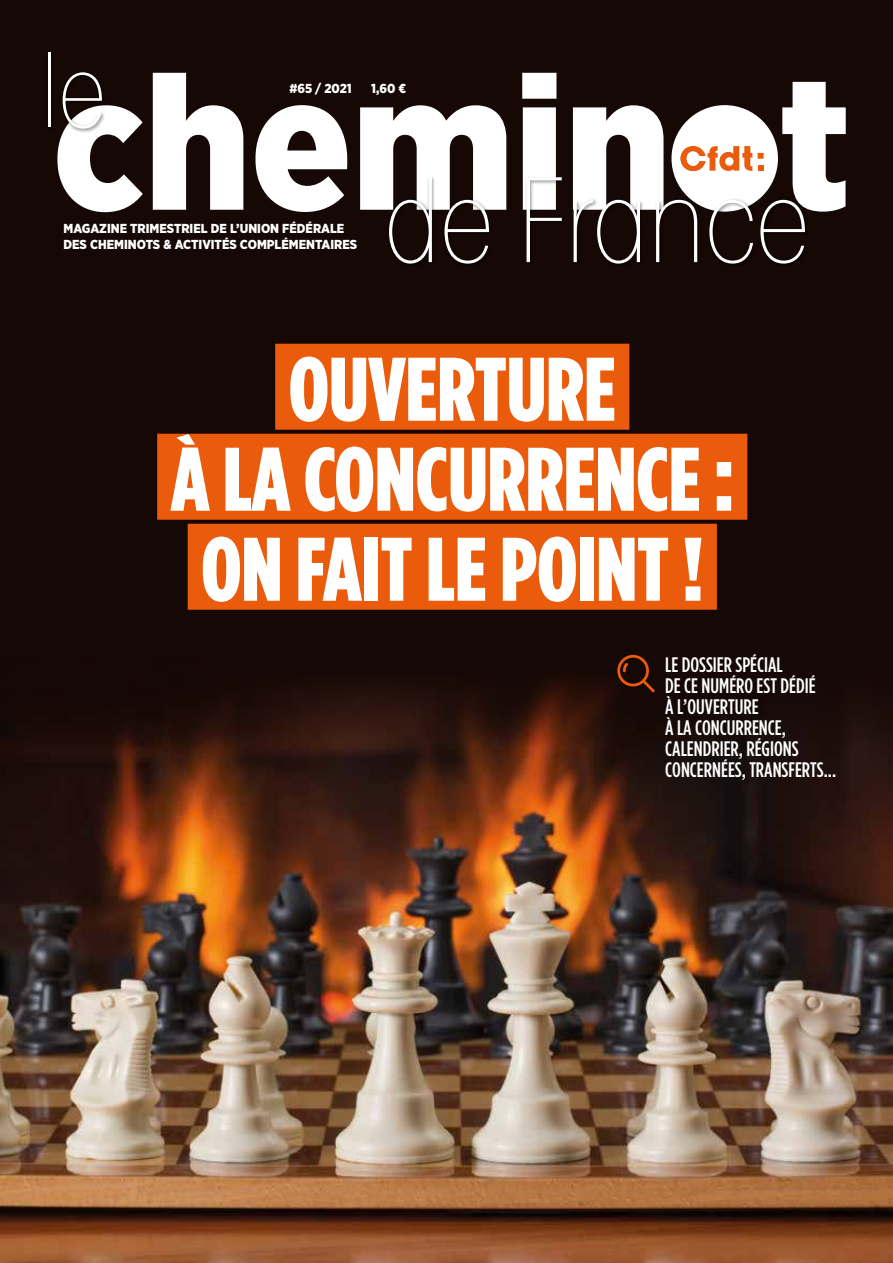
<style>
.page{position:relative;width:893px;height:1263px;background:#160805}
.page>*{position:absolute;margin:0;border:0;box-sizing:border-box;transform-origin:0 0}
.t1{font:900 90px/90px "Gotham Condensed";color:#fff;text-align:center}
.t2{font:500 21px/21px "Gotham Condensed";color:#fff}
.t3{font:900 13.05px/15.6px "Gotham Narrow";color:#fff}
</style>
<div class="page">
<div style="left:275px;top:344px;width:354px;height:86px;background:#ea5b0b"></div>
<div style="left:157px;top:434px;width:590px;height:86px;background:#ea5b0b"></div>
<div style="left:188px;top:524px;width:529px;height:86px;background:#ea5b0b"></div>
<svg style="left:153px;top:73px;width:90px;height:137px"></svg>
<svg style="left:255px;top:105px;width:92px;height:107px"></svg>
<hr style="left:48px;top:52px;width:3px;height:75px;background:#fff">
<svg style="left:57px;top:72px;width:86px;height:140px"></svg>
<svg style="left:360px;top:105px;width:146px;height:159px"></svg>
<svg style="left:522px;top:73px;width:40px;height:189px"></svg>
<svg style="left:573px;top:82px;width:273px;height:182px"></svg>
<img style="left:0;top:679px;width:893px;height:584px">
<svg style="left:617px;top:655px;width:38px;height:37px"></svg>
<p class="t3" style="left:289px;top:80px;width:64px">#65 / 2021</p>
<p class="t3" style="left:371px;top:80px;width:37px">1,60 €</p>
<p class="t3" style="left:63px;top:221px;width:295px">MAGAZINE TRIMESTRIEL DE L’UNION FÉDÉRALE<br>DES CHEMINOTS &amp; ACTIVITÉS COMPLÉMENTAIRES</p>
<h1 class="t1" style="left:171px;top:343px;width:565px">OUVERTURE<br>À LA CONCURRENCE :<br>ON FAIT LE POINT !</h1>
<p class="t2" style="left:665px;top:654px;width:172px">LE DOSSIER SPÉCIAL<br>DE CE NUMÉRO EST DÉDIÉ<br>À L’OUVERTURE<br>À LA CONCURRENCE,<br>CALENDRIER, RÉGIONS<br>CONCERNÉES, TRANSFERTS...</p>
</div>
